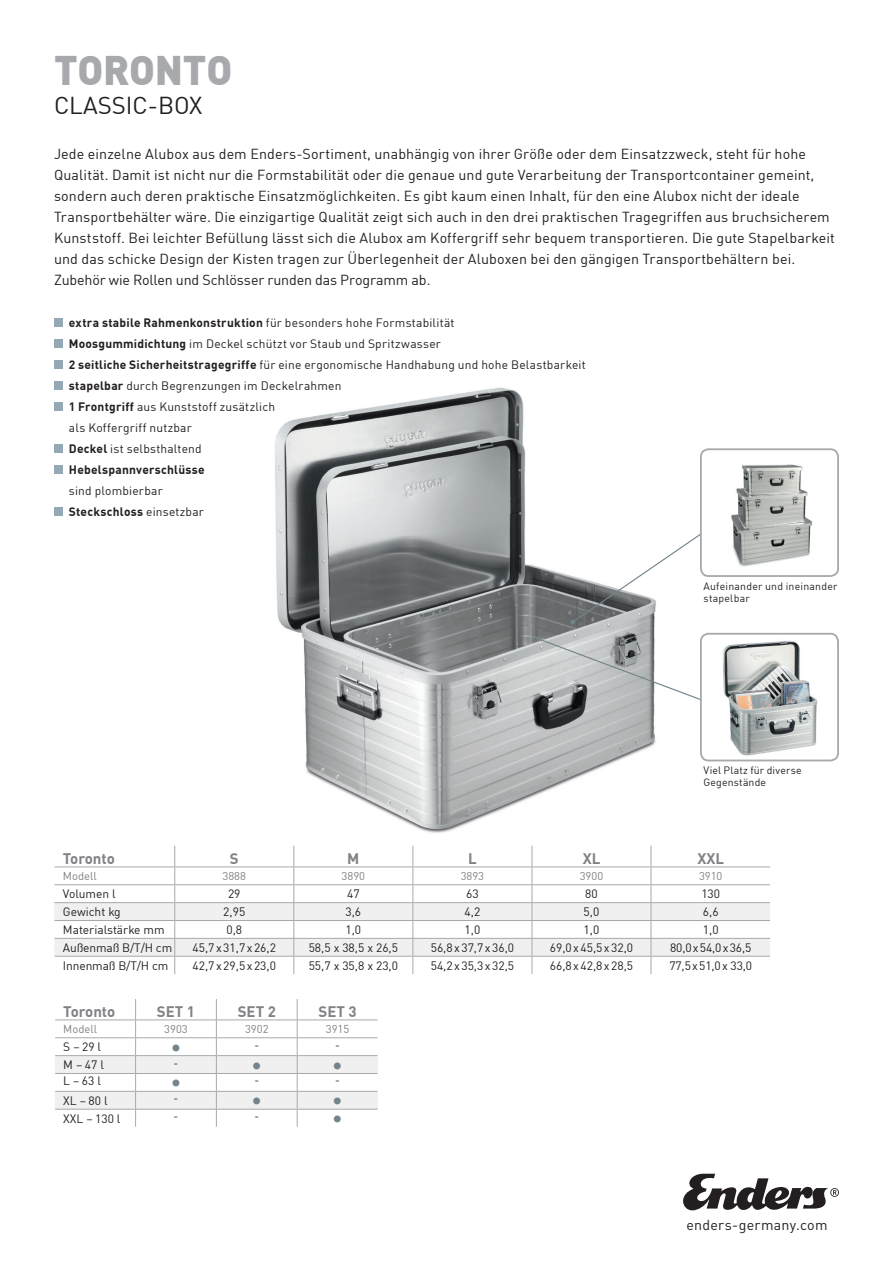
<style>
.page{position:relative;width:893px;height:1263px;background:#fff}
.page>*{position:absolute;margin:0;border:0;box-sizing:border-box;transform-origin:0 0}
.t1{font:900 40.5px "DIN Offc";letter-spacing:-.005em;color:#a8a9ad}
.t2{font:24px "DIN Offc";color:#231f20}
.t3{font:900 21px "DIN Offc";color:#73848c}
.t4{font:700 15px "DIN Offc";color:#808285}
.t5{font:14.25px/21px "DIN Offc";letter-spacing:.01em;color:#231f20}
.t6{font:14.25px "DIN Pro";letter-spacing:.02em;color:#231f20}
.t7{font:12px/21px "DIN Offc";letter-spacing:.015em;color:#231f20}
.t8{font:12px "DIN Offc";letter-spacing:.125em;color:#231f20}
.t9{font:12px "DIN Offc";letter-spacing:-.01em;color:#231f20}
.t10{font:12px "DIN Offc";letter-spacing:.105em;color:#231f20}
.t11{font:12px "DIN Offc";letter-spacing:.05em;color:#231f20}
.t12{font:11.25px "DIN Offc";color:#808285}
.t13{font:11.25px "DIN Offc";color:#231f20}
.t14{font:10.5px/12px "DIN Offc";letter-spacing:.02em;color:#231f20}
.s1{font-weight:700}
</style>
<div class="page">
<svg style="left:683px;top:1174px;width:156px;height:37px"></svg>
<img style="left:275px;top:387px;width:381px;height:459px">
<svg style="left:569px;top:520px;width:136px;height:105px"></svg>
<div style="left:701px;top:449px;width:137px;height:127px;background:#fff;border-radius:8px"></div>
<img style="left:731px;top:464px;width:82px;height:103px">
<div style="left:700px;top:448px;width:139px;height:129px;border:2px solid #a8a9ad;border-radius:8px"></div>
<svg style="left:536px;top:637px;width:165px;height:66px"></svg>
<img style="left:722px;top:640px;width:96px;height:116px">
<div style="left:700px;top:633px;width:139px;height:128px;border:2px solid #a8a9ad;border-radius:8px"></div>
<div style="left:54px;top:318px;width:9px;height:9px;background:#95a9b4"></div>
<div style="left:54px;top:339px;width:9px;height:9px;background:#95a9b4"></div>
<div style="left:54px;top:360px;width:9px;height:9px;background:#95a9b4"></div>
<div style="left:54px;top:381px;width:9px;height:9px;background:#95a9b4"></div>
<div style="left:54px;top:402px;width:9px;height:9px;background:#95a9b4"></div>
<div style="left:54px;top:444px;width:9px;height:9px;background:#95a9b4"></div>
<div style="left:54px;top:465px;width:9px;height:9px;background:#95a9b4"></div>
<div style="left:54px;top:507px;width:9px;height:9px;background:#95a9b4"></div>
<svg style="left:54px;top:846px;width:716px;height:128px"></svg>
<hr style="left:54px;top:866px;width:121px;height:1px;background:#a8a9ad">
<hr style="left:175px;top:866px;width:119px;height:1px;background:#a8a9ad">
<hr style="left:294px;top:866px;width:119px;height:1px;background:#a8a9ad">
<hr style="left:413px;top:866px;width:119px;height:1px;background:#a8a9ad">
<hr style="left:532px;top:866px;width:119px;height:1px;background:#a8a9ad">
<hr style="left:651px;top:866px;width:119px;height:1px;background:#a8a9ad">
<svg style="left:55px;top:999px;width:323px;height:128px"></svg>
<hr style="left:55px;top:1037px;width:81px;height:1px;background:#a8a9ad">
<hr style="left:136px;top:1037px;width:80px;height:1px;background:#a8a9ad">
<hr style="left:216px;top:1037px;width:81px;height:1px;background:#a8a9ad">
<hr style="left:297px;top:1037px;width:81px;height:1px;background:#a8a9ad">
<h1 class="t1" style="left:54px;top:43px;width:180px">TORONTO</h1>
<h2 class="t2" style="left:54px;top:90px;width:150px">CLASSIC-BOX</h2>
<p class="t5" style="left:54px;top:143px;width:782px">Jede einzelne Alubox aus dem Enders-Sortiment, unabhängig von ihrer Größe oder dem Einsatzzweck, steht für hohe Qualität. Damit ist nicht nur die Formstabilität oder die genaue und gute Verarbeitung der Transportcontainer gemeint, sondern auch deren praktische Einsatzmöglichkeiten. Es gibt kaum einen Inhalt, für den eine Alubox nicht der ideale Transportbehälter wäre. Die einzigartige Qualität zeigt sich auch in den drei praktischen Tragegriffen aus bruchsicherem Kunststoff. Bei leichter Befüllung lässt sich die Alubox am Koffergriff sehr bequem transportieren. Die gute Stapelbarkeit und das schicke Design der Kisten tragen zur Überlegenheit der Aluboxen bei den gängigen Transportbehältern bei.<br>Zubehör wie Rollen und Schlösser runden das Programm ab.</p>
<p class="t7" style="left:69px;top:312px;width:518px"><span class="s1">extra stabile Rahmenkonstruktion</span> für besonders hohe Formstabilität<br><span class="s1">Moosgummidichtung</span> im Deckel schützt vor Staub und Spritzwasser<br><span class="s1">2 seitliche Sicherheitstragegriffe</span> für eine ergonomische Handhabung und hohe Belastbarkeit <span class="s1">stapelbar</span> durch Begrenzungen im Deckelrahmen<br><span class="s1">1 Frontgriff</span> aus Kunststoff zusätzlich<br>als Koffergriff nutzbar<br><span class="s1">Deckel</span> ist selbsthaltend<br><span class="s1">Hebelspannverschlüsse</span></p>
<p class="t7" style="left:69px;top:480px;width:137px">sind plombierbar<br><span class="s1">Steckschloss</span> einsetzbar</p>
<p class="t14" style="left:703px;top:579px;width:136px">Aufeinander und ineinander stapelbar</p>
<p class="t14" style="left:703px;top:764px;width:100px">Viel Platz für diverse<br>Gegenstände</p>
<p class="t4" style="left:63px;top:849px;width:53px">Toronto</p>
<p class="t4" style="left:230px;top:849px;width:10px">S</p>
<p class="t4" style="left:347px;top:849px;width:14px">M</p>
<p class="t4" style="left:468px;top:849px;width:10px">L</p>
<p class="t4" style="left:583px;top:849px;width:19px">XL</p>
<p class="t4" style="left:697px;top:849px;width:28px">XXL</p>
<p class="t12" style="left:63px;top:869px;width:35px">Modell</p>
<p class="t12" style="left:223px;top:869px;width:25px">3888</p>
<p class="t12" style="left:342px;top:869px;width:25px">3890</p>
<p class="t12" style="left:461px;top:869px;width:25px">3893</p>
<p class="t12" style="left:580px;top:869px;width:25px">3900</p>
<p class="t12" style="left:699px;top:869px;width:25px">3910</p>
<p class="t7" style="left:63px;top:883px;width:54px">Volumen l</p>
<p class="t7" style="left:228px;top:883px;width:14px">29</p>
<p class="t7" style="left:347px;top:883px;width:14px">47</p>
<p class="t7" style="left:466px;top:883px;width:14px">63</p>
<p class="t7" style="left:585px;top:883px;width:14px">80</p>
<p class="t7" style="left:701px;top:883px;width:20px">130</p>
<p class="t7" style="left:63px;top:901px;width:59px">Gewicht kg</p>
<p class="t7" style="left:223px;top:901px;width:23px">2,95</p>
<p class="t7" style="left:345px;top:901px;width:17px">3,6</p>
<p class="t7" style="left:465px;top:901px;width:17px">4,2</p>
<p class="t7" style="left:584px;top:901px;width:17px">5,0</p>
<p class="t7" style="left:703px;top:901px;width:17px">6,6</p>
<p class="t7" style="left:63px;top:919px;width:103px">Materialstärke mm</p>
<p class="t7" style="left:226px;top:919px;width:17px">0,8</p>
<p class="t7" style="left:345px;top:919px;width:17px">1,0</p>
<p class="t7" style="left:465px;top:919px;width:17px">1,0</p>
<p class="t7" style="left:584px;top:919px;width:17px">1,0</p>
<p class="t7" style="left:703px;top:919px;width:17px">1,0</p>
<p class="t9" style="left:63px;top:940px;width:111px">Außenmaß B/T/H cm</p>
<p class="t8" style="left:193px;top:940px;width:85px">45,7x31,7x26,2</p>
<p class="t7" style="left:309px;top:937px;width:91px">58,5 x 38,5 x 26,5</p>
<p class="t8" style="left:431px;top:940px;width:85px">56,8x37,7x36,0</p>
<p class="t8" style="left:550px;top:940px;width:85px">69,0x45,5x32,0</p>
<p class="t10" style="left:670px;top:940px;width:83px">80,0x54,0x36,5</p>
<p class="t9" style="left:63px;top:958px;width:107px">Innenmaß B/T/H cm</p>
<p class="t8" style="left:193px;top:958px;width:85px">42,7x29,5x23,0</p>
<p class="t7" style="left:309px;top:955px;width:91px">55,7 x 35,8 x 23,0</p>
<p class="t8" style="left:431px;top:958px;width:85px">54,2x35,3x32,5</p>
<p class="t8" style="left:550px;top:958px;width:85px">66,8x42,8x28,5</p>
<p class="t11" style="left:669px;top:958px;width:84px">77,5x51,0x 33,0</p>
<p class="t4" style="left:63px;top:1002px;width:53px">Toronto</p>
<p class="t4" style="left:157px;top:1002px;width:40px">SET 1</p>
<p class="t4" style="left:238px;top:1002px;width:40px">SET 2</p>
<p class="t4" style="left:318px;top:1002px;width:40px">SET 3</p>
<p class="t12" style="left:63px;top:1022px;width:35px">Modell</p>
<p class="t12" style="left:164px;top:1022px;width:25px">3903</p>
<p class="t12" style="left:245px;top:1022px;width:25px">3902</p>
<p class="t12" style="left:326px;top:1022px;width:25px">3915</p>
<p class="t7" style="left:63px;top:1036px;width:39px">S – 29 l</p>
<h3 class="t3" style="left:171px;top:1033px;width:11px">•</h3>
<p class="t13" style="left:254px;top:1038px;width:6px">-</p>
<p class="t13" style="left:335px;top:1038px;width:6px">-</p>
<p class="t7" style="left:63px;top:1054px;width:42px">M – 47 l</p>
<p class="t13" style="left:174px;top:1055px;width:6px">-</p>
<h3 class="t3" style="left:252px;top:1051px;width:11px">•</h3>
<h3 class="t3" style="left:333px;top:1051px;width:11px">•</h3>
<p class="t7" style="left:63px;top:1070px;width:39px">L – 63 l</p>
<h3 class="t3" style="left:171px;top:1069px;width:11px">•</h3>
<p class="t13" style="left:254px;top:1073px;width:6px">-</p>
<p class="t13" style="left:335px;top:1073px;width:6px">-</p>
<p class="t7" style="left:63px;top:1090px;width:46px">XL – 80 l</p>
<p class="t13" style="left:174px;top:1091px;width:6px">-</p>
<h3 class="t3" style="left:252px;top:1087px;width:11px">•</h3>
<h3 class="t3" style="left:333px;top:1087px;width:11px">•</h3>
<p class="t7" style="left:63px;top:1108px;width:59px">XXL – 130 l</p>
<p class="t13" style="left:174px;top:1109px;width:6px">-</p>
<p class="t13" style="left:254px;top:1109px;width:6px">-</p>
<h3 class="t3" style="left:333px;top:1104px;width:11px">•</h3>
<p class="t6" style="left:686px;top:1215px;width:143px">enders-germany.com</p>
</div>
